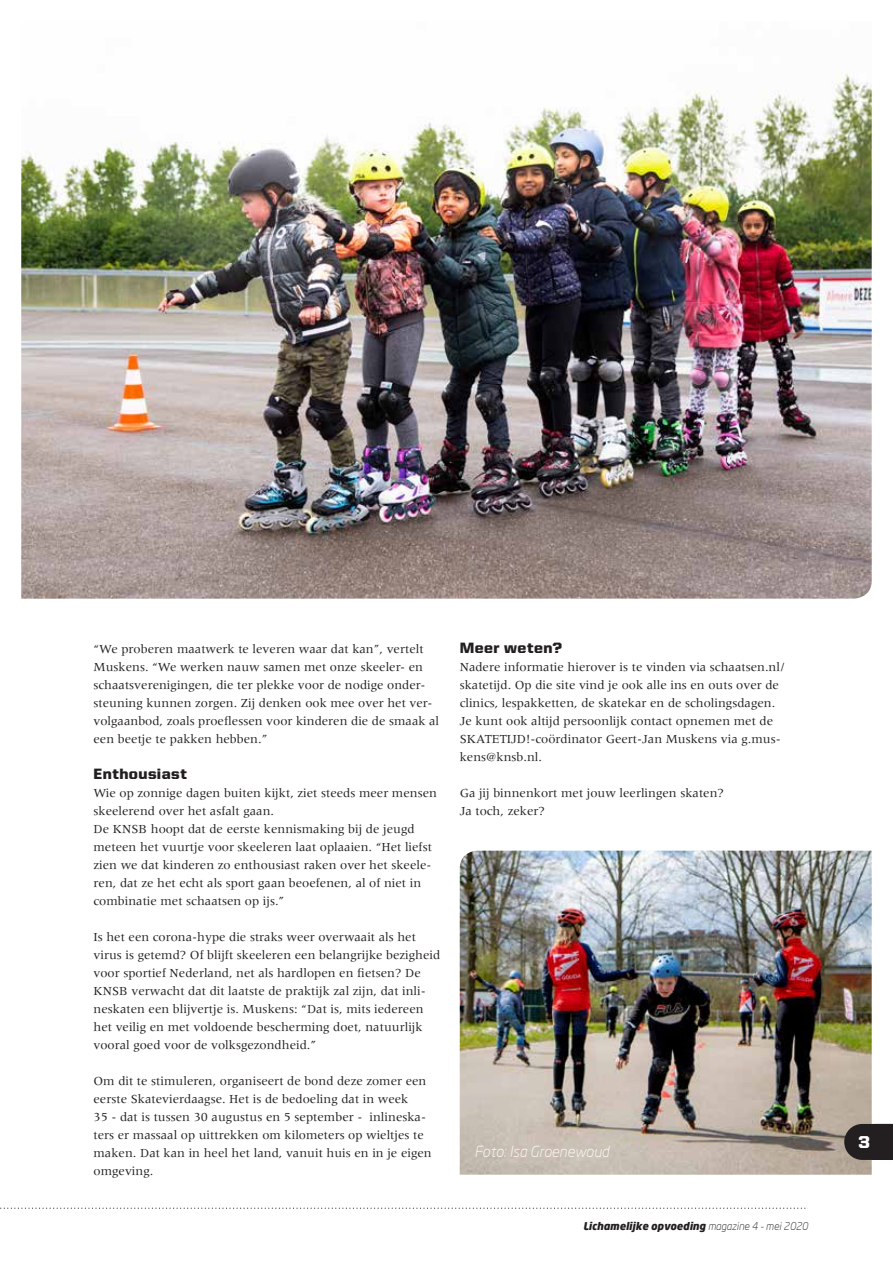
<style>
.page{position:relative;width:893px;height:1263px;background:#fff}
.page>*{position:absolute;margin:0;border:0;box-sizing:border-box;transform-origin:0 0}
.t1{font:900 17.25px "United Sans Reg";color:#fff}
.t2{font:900 15px "United Sans Reg";letter-spacing:.025em;color:#231f20}
.t3{font:italic 300 15px "Neo Sans";color:#fff}
.t4{font:12.75px/18px "Meridien LT Std";color:#231f20}
.t5{font:italic 900 10.5px "Neo Sans";color:#231f20}
.s1{font-weight:300}
</style>
<div class="page">
<img style="left:21px;top:73px;width:851px;height:526px">
<img style="left:460px;top:851px;width:412px;height:324px">
<svg style="left:844px;top:1124px;width:49px;height:36px;background:#2f2a2a"></svg>
<svg style="left:0;top:1207px;width:808px;height:2px"></svg>
<p class="t4" style="left:94px;top:639px;width:347px">“We proberen maatwerk te leveren waar dat kan”, vertelt Muskens. “We werken nauw samen met onze skeeler- en schaatsverenigingen, die ter plekke voor de nodige onder&shy;steuning kunnen zorgen. Zij denken ook mee over het ver&shy;volgaanbod, zoals proeflessen voor kinderen die de smaak al een beetje te pakken hebben.”</p>
<p class="t2" style="left:94px;top:765px;width:95px">Enthousiast</p>
<p class="t4" style="left:94px;top:783px;width:345px">Wie op zonnige dagen buiten kijkt, ziet steeds meer mensen skeelerend over het asfalt gaan.<br>De KNSB hoopt dat de eerste kennismaking bij de jeugd meteen het vuurtje voor skeeleren laat oplaaien. “Het liefst zien we dat kinderen zo enthousiast raken over het skeele&shy;ren, dat ze het echt als sport gaan beoefenen, al of niet in combinatie met schaatsen op ijs.”</p>
<p class="t4" style="left:94px;top:927px;width:348px">Is het een corona-hype die straks weer overwaait als het virus is getemd? Of blijft skeeleren een belangrijke bezigheid voor sportief Nederland, net als hardlopen en fietsen? De KNSB verwacht dat dit laatste de praktijk zal zijn, dat inli&shy;neskaten een blijvertje is. Muskens: “Dat is, mits iedereen het veilig en met voldoende bescherming doet, natuurlijk vooral goed voor de volksgezondheid.”</p>
<p class="t4" style="left:94px;top:1071px;width:340px">Om dit te stimuleren, organiseert de bond deze zomer een eerste Skatevierdaagse. Het is de bedoeling dat in week<br>35 - dat is tussen 30 augustus en 5 september - inlineska&shy;ters er massaal op uittrekken om kilometers op wieltjes te maken. Dat kan in heel het land, vanuit huis en in je eigen omgeving.</p>
<p class="t2" style="left:460px;top:639px;width:104px">Meer weten?</p>
<p class="t4" style="left:460px;top:657px;width:327px">Nadere informatie hierover is te vinden via schaatsen.nl/ skatetijd. Op die site vind je ook alle ins en outs over de clinics, lespakketten, de skatekar en de scholingsdagen.<br>Je kunt ook altijd persoonlijk contact opnemen met de SKATETIJD!-coördinator Geert-Jan Muskens via g.mus&shy;kens@knsb.nl.</p>
<p class="t4" style="left:460px;top:783px;width:266px">Ga jij binnenkort met jouw leerlingen skaten?<br>Ja toch, zeker?</p>
<p class="t3" style="left:474px;top:1142px;width:136px">Foto: Isa Groenewoud</p>
<p class="t5" style="left:583px;top:1219px;width:226px">Lichamelijke opvoeding <span class="s1">magazine 4 - mei 2020</span></p>
<h1 class="t1" style="left:858px;top:1133px;width:13px">3</h1>
</div>
